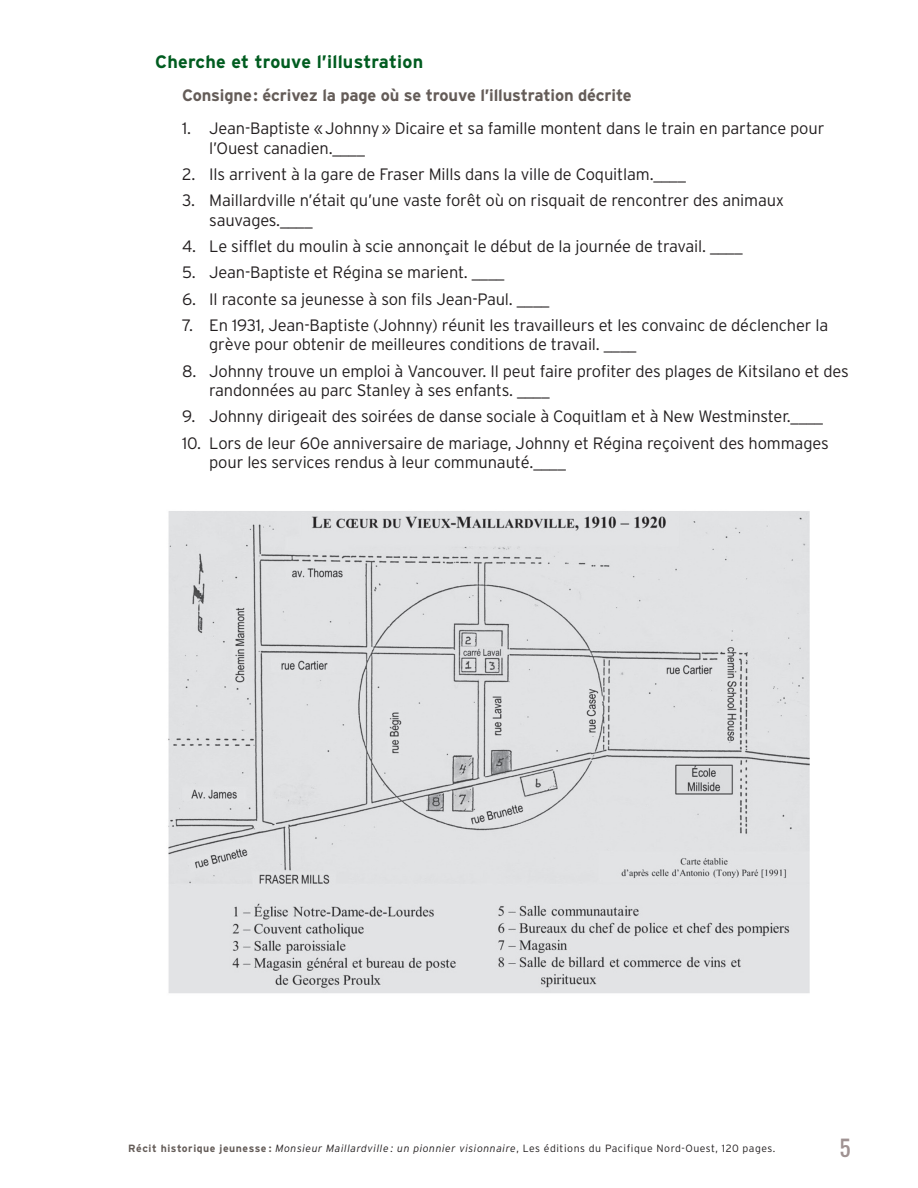
<style>
.page{position:relative;width:918px;height:1188px;background:#fff}
.page>*{position:absolute;margin:0;border:0;box-sizing:border-box;transform-origin:0 0}
.t1{font:21px "Oswald";color:#9f9292}
.t2{font:700 18px "Interstate";letter-spacing:.01em;color:#015c20}
.t3{font:300 16.5px/19.5px "Interstate";letter-spacing:-.01em;color:#231f20}
.t4{font:700 16.5px "Interstate";letter-spacing:-.01em;color:#645c58}
.t5{font:italic 300 10.5px "Interstate";letter-spacing:.05em;color:#231f20}
.s1{font-weight:700;font-style:normal;color:#645c58}
.s2{font-style:normal}
</style>
<div class="page">
<img style="left:168px;top:511px;width:642px;height:482px">
<p class="t2" style="left:155px;top:52px;width:269px">Cherche et trouve l’illustration</p>
<p class="t4" style="left:182px;top:86px;width:451px">Consigne: écrivez la page où se trouve l’illustration décrite</p>
<p class="t3" style="left:209px;top:119px;width:617px;text-indent:-27px">1. Jean-Baptiste «Johnny» Dicaire et sa famille montent dans le train en partance pour l’Ouest canadien.____</p>
<p class="t3" style="left:182px;top:164px;width:505px">2. Ils arrivent à la gare de Fraser Mills dans la ville de Coquitlam.____</p>
<p class="t3" style="left:209px;top:191px;width:577px;text-indent:-27px">3. Maillardville n’était qu’une vaste forêt où on risquait de rencontrer des animaux sauvages.____</p>
<p class="t3" style="left:182px;top:236px;width:562px">4. Le sifflet du moulin à scie annonçait le début de la journée de travail. ____</p>
<p class="t3" style="left:182px;top:263px;width:324px">5. Jean-Baptiste et Régina se marient. ____</p>
<p class="t3" style="left:182px;top:289px;width:369px">6. Il raconte sa jeunesse à son fils Jean-Paul. ____</p>
<p class="t3" style="left:209px;top:315px;width:621px;text-indent:-27px">7. En 1931, Jean-Baptiste (Johnny) réunit les travailleurs et les convainc de déclencher la grève pour obtenir de meilleures conditions de travail. ____</p>
<p class="t3" style="left:209px;top:361px;width:641px;text-indent:-27px">8. Johnny trouve un emploi à Vancouver. Il peut faire profiter des plages de Kitsilano et des randonnées au parc Stanley à ses enfants. ____</p>
<p class="t3" style="left:182px;top:407px;width:642px">9. Johnny dirigeait des soirées de danse sociale à Coquitlam et à New Westminster.____</p>
<p class="t3" style="left:209px;top:433px;width:621px;text-indent:-27px">10. Lors de leur 60e anniversaire de mariage, Johnny et Régina reçoivent des hommages pour les services rendus à leur communauté.____</p>
<p class="t5" style="left:128px;top:1143px;width:649px"><span class="s1">Récit historique jeunesse :</span> Monsieur Maillardville : un pionnier visionnaire<span class="s2">, Les éditions du Pacifique Nord-Ouest, 120 pages.</span></p>
<p class="t1" style="left:840px;top:1132px;width:12px">5</p>
</div>
